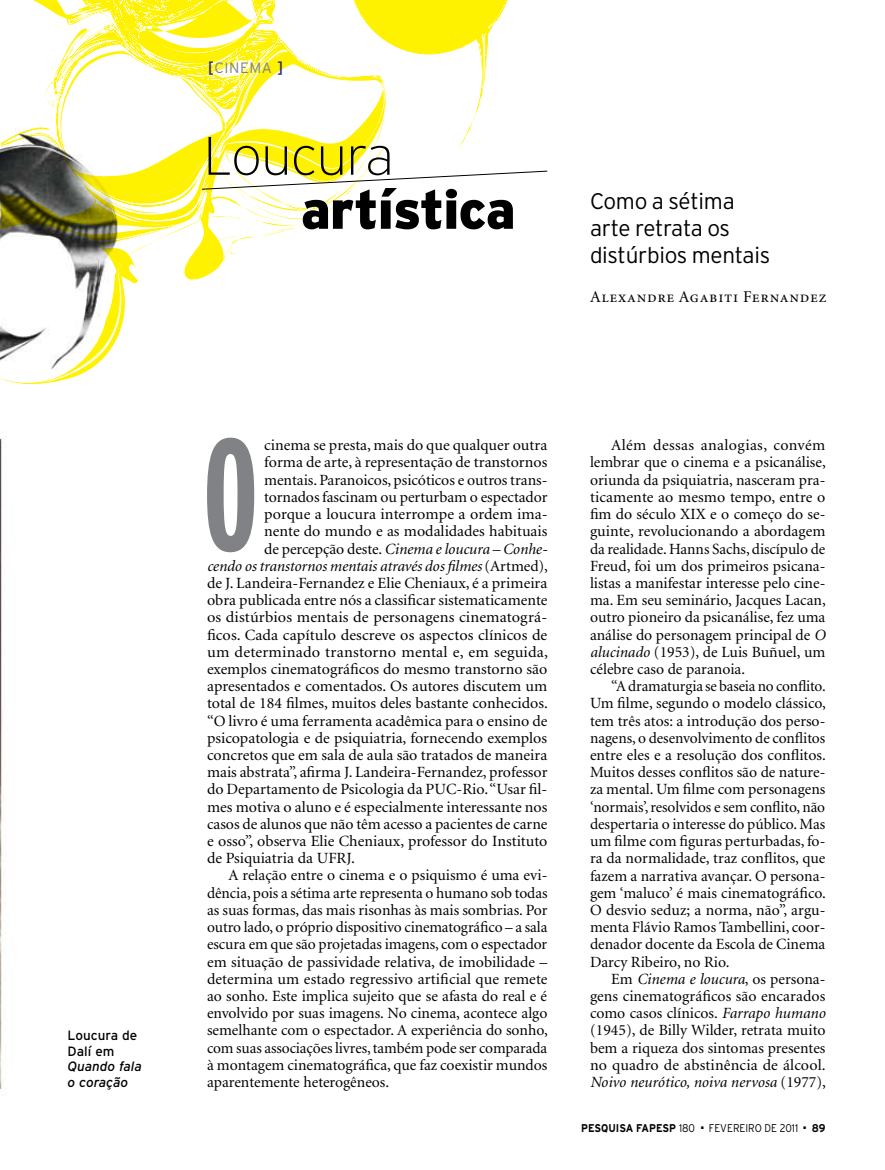
<style>
.page{position:relative;width:885px;height:1170px;background:#fff}
.page>*{position:absolute;margin:0;border:0;box-sizing:border-box;transform-origin:0 0}
.t1{font:700 extra-condensed 158.7px "Interstate";color:#808285;scale:.91 1}
.t2{font:900 54px "Interstate";letter-spacing:-.015em;color:#000}
.t3{font:200 54px "Interstate";letter-spacing:-.015em;color:#000}
.t4{font:300 22.5px/27px "Interstate";letter-spacing:-.015em;color:#000}
.t5{font:16.5px "Minion Regular SC";letter-spacing:.045em;color:#000}
.t6{font:15.6px/17.2px "Minion";color:#000;text-align:justify}
.t7{font:italic 15.6px "Minion";letter-spacing:-.005em;color:#000}
.t8{font:15.6px "Minion";color:#000;scale:1.04 1}
.t9{font:300 15px "Interstate";letter-spacing:.035em;color:#808285}
.t10{font:italic 13.5px/15.8px "Interstate";color:#000}
.t11{font:13.5px/15.8px "Interstate";color:#000}
.t12{font:700 11.25px "Interstate";color:#000;scale:.9 1}
.t13{font:300 11.25px "Interstate";color:#000;scale:.9 1}
.s1{font-weight:400;font-size:16.5px;color:#2a2a86}
.s2{font-style:normal}
.s3{font-style:italic}
.s4{font-weight:300}
</style>
<div class="page">
<img style="left:0;top:149px;width:3px;height:941px">
<svg style="left:1px;top:0;width:507px;height:585px"></svg>
<svg style="left:201px;top:170px;width:347px;height:20px"></svg>
<p class="t11" style="left:68px;top:1026px;width:71px">Loucura de<br>Dalí em</p>
<p class="t10" style="left:68px;top:1058px;width:76px">Quando fala o coração</p>
<p class="t9" style="left:208px;top:59px;width:77px"><span class="s1">[</span>cinema <span class="s1">]</span></p>
<h2 class="t3" style="left:203px;top:126px;width:192px">Loucura</h2>
<h2 class="t2" style="left:300px;top:179px;width:216px">artística</h2>
<h3 class="t4" style="left:590px;top:188px;width:182px">Como a sétima arte retrata os distúrbios mentais</h3>
<p class="t5" style="left:590px;top:289px;width:238px">Alexandre Agabiti Fernandez</p>
<h1 class="t1" style="left:203px;top:407px;width:63px">O</h1>
<p class="t6" style="left:264px;top:437px;width:285px">cinema se presta, mais do que qualquer outra</p>
<p class="t6" style="left:264px;top:454px;width:285px">forma de arte, à representação de transtornos</p>
<p class="t6" style="left:264px;top:471px;width:285px">mentais. Paranoicos, psicóticos e outros trans-</p>
<p class="t6" style="left:264px;top:489px;width:285px">tornados fascinam ou perturbam o espectador</p>
<p class="t6" style="left:264px;top:506px;width:285px">porque a loucura interrompe a ordem ima-</p>
<p class="t6" style="left:264px;top:523px;width:285px">nente do mundo e as modalidades habituais</p>
<p class="t7" style="left:264px;top:541px;width:285px"><span class="s2">de percepção deste.</span> Cinema e loucura – Conhe-</p>
<p class="t7" style="left:207px;top:558px;width:342px">cendo os transtornos mentais através dos filmes <span class="s2">(Artmed),</span></p>
<p class="t6" style="left:207px;top:575px;width:342px">de J. Landeira-Fernandez e Elie Cheniaux, é a primeira</p>
<p class="t6" style="left:207px;top:592px;width:342px">obra publicada entre nós a classificar sistematicamente</p>
<p class="t8" style="left:207px;top:609px;width:329px">os distúrbios mentais de personagens cinematográ-</p>
<p class="t6" style="left:207px;top:626px;width:342px">ficos. Cada capítulo descreve os aspectos clínicos de</p>
<p class="t8" style="left:207px;top:644px;width:329px">um determinado transtorno mental e, em seguida,</p>
<p class="t6" style="left:207px;top:661px;width:342px">exemplos cinematográficos do mesmo transtorno são</p>
<p class="t6" style="left:207px;top:678px;width:341px">apresentados e comentados. Os autores discutem um</p>
<p class="t6" style="left:207px;top:695px;width:342px">total de 184 filmes, muitos deles bastante conhecidos.</p>
<p class="t6" style="left:207px;top:712px;width:342px">“O livro é uma ferramenta acadêmica para o ensino de</p>
<p class="t6" style="left:207px;top:729px;width:341px">psicopatologia e de psiquiatria, fornecendo exemplos</p>
<p class="t6" style="left:207px;top:747px;width:342px">concretos que em sala de aula são tratados de maneira</p>
<p class="t6" style="left:207px;top:764px;width:342px">mais abstrata”, afirma J. Landeira-Fernandez, professor</p>
<p class="t6" style="left:207px;top:781px;width:342px">do Departamento de Psicologia da PUC-Rio. “Usar fil-</p>
<p class="t6" style="left:207px;top:798px;width:342px">mes motiva o aluno e é especialmente interessante nos</p>
<p class="t6" style="left:207px;top:815px;width:342px">casos de alunos que não têm acesso a pacientes de carne</p>
<p class="t6" style="left:207px;top:833px;width:342px">e osso”, observa Elie Cheniaux, professor do Instituto</p>
<p class="t6" style="left:207px;top:850px;width:149px">de Psiquiatria da UFRJ.</p>
<p class="t6" style="left:228px;top:867px;width:320px">A relação entre o cinema e o psiquismo é uma evi-</p>
<p class="t6" style="left:207px;top:884px;width:342px">dência, pois a sétima arte representa o humano sob todas</p>
<p class="t6" style="left:207px;top:901px;width:342px">as suas formas, das mais risonhas às mais sombrias. Por</p>
<p class="t6" style="left:207px;top:919px;width:342px">outro lado, o próprio dispositivo cinematográfico – a sala</p>
<p class="t6" style="left:207px;top:936px;width:342px">escura em que são projetadas imagens, com o espectador</p>
<p class="t6" style="left:207px;top:953px;width:342px">em situação de passividade relativa, de imobilidade –</p>
<p class="t6" style="left:207px;top:970px;width:342px">determina um estado regressivo artificial que remete</p>
<p class="t6" style="left:207px;top:987px;width:341px">ao sonho. Este implica sujeito que se afasta do real e é</p>
<p class="t6" style="left:207px;top:1005px;width:342px">envolvido por suas imagens. No cinema, acontece algo</p>
<p class="t6" style="left:207px;top:1022px;width:342px">semelhante com o espectador. A experiência do sonho,</p>
<p class="t6" style="left:207px;top:1039px;width:341px">com suas associações livres, também pode ser comparada</p>
<p class="t6" style="left:207px;top:1056px;width:342px">à montagem cinematográfica, que faz coexistir mundos</p>
<p class="t6" style="left:207px;top:1073px;width:184px">aparentemente heterogêneos.</p>
<p class="t6" style="left:590px;top:437px;width:237px;text-indent:21px">Além dessas analogias, convém lembrar que o cinema e a psicanálise, oriunda da psiquiatria, nasceram pra&shy;ticamente ao mesmo tempo, entre o fim do século XIX e o começo do se&shy;guinte, revolucionando a abordagem da realidade. Hanns Sachs, discípulo de Freud, foi um dos primeiros psicana&shy;listas a manifestar interesse pelo cine&shy;ma. Em seu seminário, Jacques Lacan, outro pioneiro da psicanálise, fez uma análise do personagem principal de <span class="s3">O alucinado</span> (1953), de Luis Buñuel, um célebre caso de paranoia.</p>
<p class="t6" style="left:590px;top:678px;width:237px;text-indent:21px">“A dramaturgia se baseia no conflito.<br>Um filme, segundo o modelo clássico, tem três atos: a introdução dos perso&shy;nagens, o desenvolvimento de conflitos entre eles e a resolução dos conflitos.<br>Muitos desses conflitos são de nature&shy;za mental. Um filme com personagens ‘normais’, resolvidos e sem conflito, não despertaria o interesse do público. Mas um filme com figuras perturbadas, fo&shy;ra da normalidade, traz conflitos, que fazem a narrativa avançar. O persona&shy;gem ‘maluco’ é mais cinematográfico.<br>O desvio seduz; a norma, não”, argu&shy;menta Flávio Ramos Tambellini, coor&shy;denador docente da Escola de Cinema Darcy Ribeiro, no Rio.</p>
<p class="t6" style="left:590px;top:970px;width:237px;text-indent:21px">Em <span class="s3">Cinema e loucura</span>, os persona&shy;gens cinematográficos são encarados como casos clínicos. <span class="s3">Farrapo humano </span>(1945), de Billy Wilder, retrata muito bem a riqueza dos sintomas presentes no quadro de abstinência de álcool.<br><span class="s3">Noivo neurótico, noiva nervosa</span> (1977),</p>
<p class="t12" style="left:581px;top:1121px;width:128px">PESQUISA FAPESP <span class="s4">180</span></p>
<p class="t13" style="left:701px;top:1121px;width:109px">■ fevereiro DE 2011</p>
<p class="t12" style="left:803px;top:1121px;width:26px">■ 89</p>
</div>
